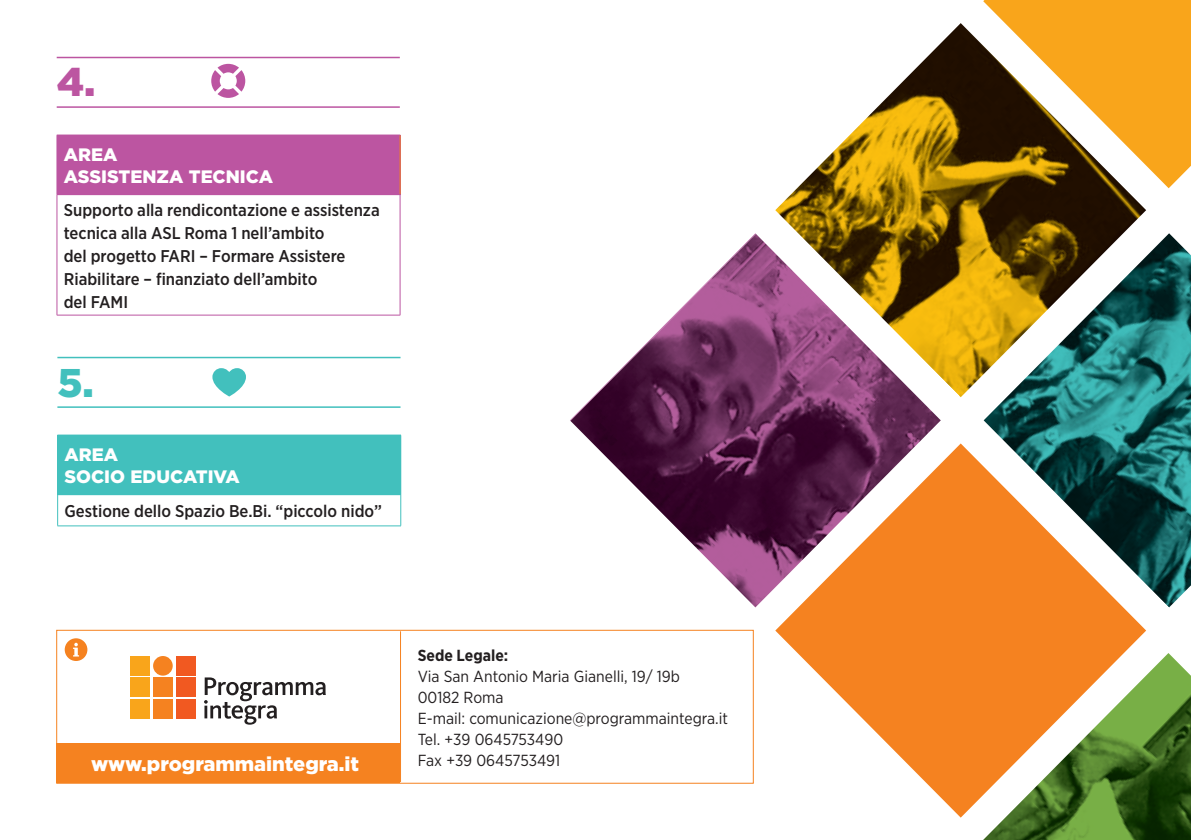
<style>
.page{position:relative;width:1191px;height:840px;background:#fff}
.page>*{position:absolute;margin:0;border:0;box-sizing:border-box;transform-origin:0 0}
.t1{font:900 40px "Gotham";color:#bc55a1}
.t2{font:900 40px "Gotham";color:#42c0bd}
.t3{font:900 20px "Gotham";color:#fff}
.t4{font:900 18px/21.6px "Gotham";color:#fff}
.t5{font:500 17px/23px "Gotham Narrow";color:#231f20}
.t6{font:16px/21px "Gotham Narrow";color:#231f20}
.t7{font:700 16px "Gotham Narrow";color:#231f20}
</style>
<div class="page">
<div style="left:56px;top:629px;width:698px;height:154px;border:1px solid #f58220"></div>
<div style="left:56px;top:743px;width:344px;height:39px;background:#f58220"></div>
<div style="left:983px;top:0;width:208px;height:188px;background:#f9a51b"></div>
<svg style="left:775px;top:443px;width:371px;height:374px;fill:#f58220"></svg>
<img style="left:983px;top:652px;width:208px;height:187px">
<img style="left:983px;top:233px;width:208px;height:374px">
<img style="left:775px;top:23px;width:371px;height:374px">
<img style="left:570px;top:234px;width:370px;height:373px">
<div style="left:57px;top:135px;width:343px;height:59px;background:#bc55a1"></div>
<hr style="left:400px;top:135px;width:1px;height:59px;background:#f58220">
<hr style="left:57px;top:194px;width:343px;height:1px;background:#bc55a1">
<hr style="left:57px;top:314px;width:343px;height:1px;background:#bc55a1">
<hr style="left:57px;top:194px;width:1px;height:121px;background:#bc55a1">
<hr style="left:400px;top:195px;width:1px;height:120px;background:#bc55a1">
<hr style="left:57px;top:57px;width:343px;height:1px;background:#bc55a1">
<hr style="left:57px;top:106px;width:343px;height:2px;background:#bc55a1">
<svg style="left:211px;top:64px;width:34px;height:34px"></svg>
<div style="left:58px;top:435px;width:343px;height:59px;background:#42c0bd"></div>
<hr style="left:57px;top:434px;width:344px;height:1px;background:#42c0bd">
<hr style="left:57px;top:435px;width:1px;height:59px;background:#42c0bd">
<hr style="left:58px;top:494px;width:342px;height:1px;background:#42c0bd">
<hr style="left:57px;top:525px;width:344px;height:1px;background:#42c0bd">
<hr style="left:57px;top:494px;width:1px;height:31px;background:#42c0bd">
<hr style="left:400px;top:494px;width:1px;height:31px;background:#42c0bd">
<hr style="left:57px;top:356px;width:343px;height:2px;background:#42c0bd">
<hr style="left:57px;top:406px;width:343px;height:1px;background:#42c0bd">
<svg style="left:212px;top:368px;width:34px;height:28px"></svg>
<div style="left:130px;top:655px;width:20px;height:20px;background:#f9a51b"></div>
<div style="left:130px;top:698px;width:20px;height:20px;background:#f9a51b"></div>
<div style="left:130px;top:677px;width:20px;height:19px;background:#f9a51b"></div>
<div style="left:176px;top:698px;width:19px;height:20px;background:#f15921"></div>
<div style="left:176px;top:677px;width:19px;height:19px;background:#f15921"></div>
<div style="left:176px;top:655px;width:19px;height:20px;background:#f15921"></div>
<div style="left:153px;top:698px;width:20px;height:20px;background:#f58220"></div>
<div style="left:153px;top:677px;width:20px;height:19px;background:#f58220"></div>
<div style="left:153px;top:655px;width:20px;height:20px;background:#f58220;border-radius:50%"></div>
<svg style="left:204px;top:677px;width:122px;height:47px"></svg>
<div style="left:65px;top:638px;width:22px;height:22px;background:#f58220;border-radius:50%"></div>
<svg style="left:73px;top:642px;width:6px;height:14px"></svg>
<hr style="left:400px;top:631px;width:1px;height:150px;background:#f58220">
<h1 class="t1" style="left:57px;top:55px;width:40px">4.</h1>
<p class="t4" style="left:64px;top:144px;width:211px">AREA<br>ASSISTENZA TECNICA</p>
<p class="t5" style="left:64px;top:198px;width:317px">Supporto alla rendicontazione e assistenza tecnica alla ASL Roma 1 nell’ambito<br>del progetto FARI – Formare Assistere Riabilitare – finanziato dell’ambito<br>del FAMI</p>
<h1 class="t2" style="left:57px;top:354px;width:38px">5.</h1>
<p class="t4" style="left:64px;top:443px;width:177px">AREA<br>SOCIO EDUCATIVA</p>
<p class="t5" style="left:64px;top:499px;width:319px">Gestione dello Spazio Be.Bi. “piccolo nido”</p>
<p class="t7" style="left:418px;top:644px;width:92px">Sede Legale:</p>
<p class="t6" style="left:418px;top:665px;width:312px">Via San Antonio Maria Gianelli, 19/ 19b<br>00182 Roma<br>E-mail: comunicazione@programmaintegra.it<br>Tel. +39 0645753490</p>
<p class="t3" style="left:91px;top:750px;width:270px">www.programmaintegra.it</p>
<p class="t6" style="left:418px;top:749px;width:144px">Fax +39 0645753491</p>
</div>
